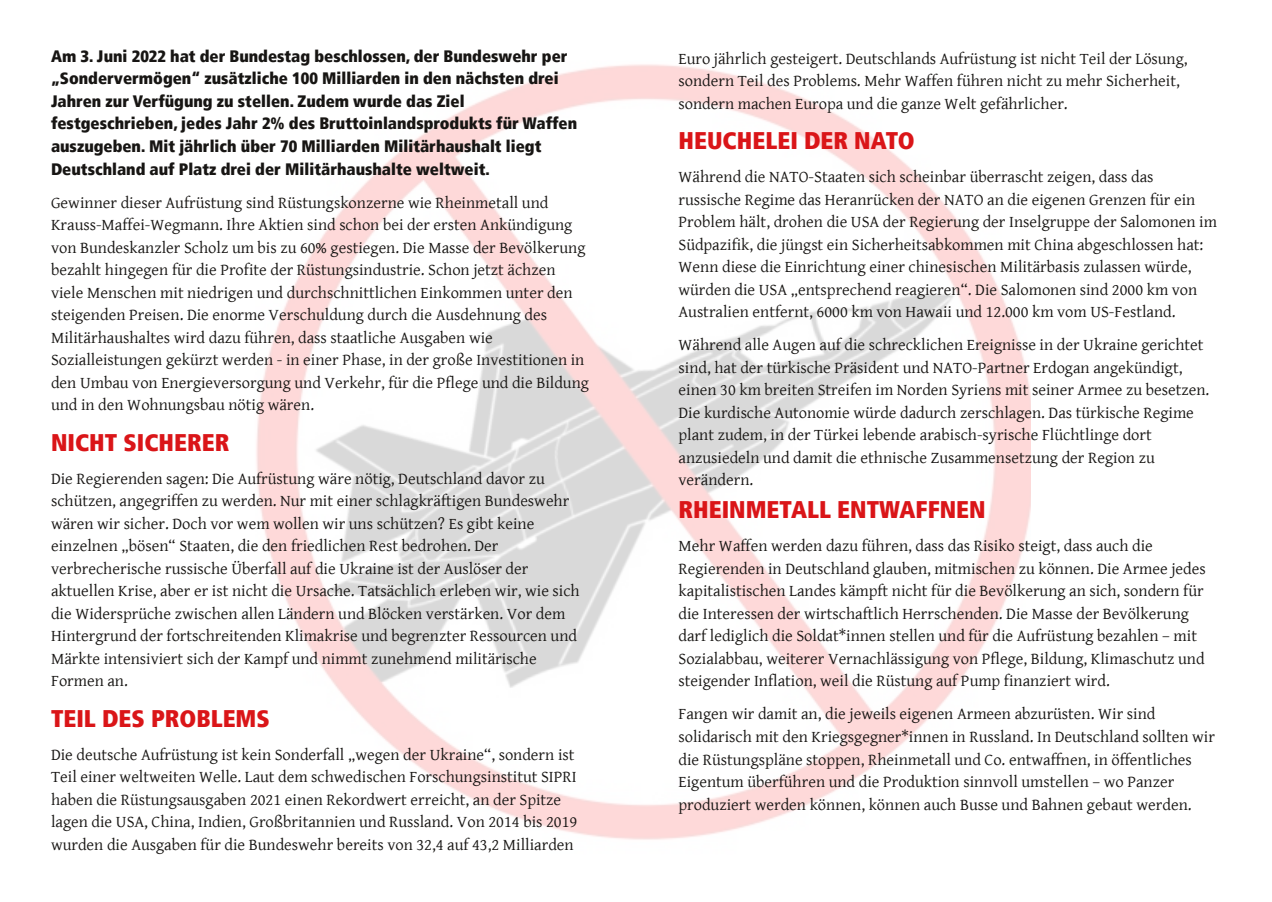
<style>
.page{position:relative;width:1272px;height:902px;background:#fff}
.page>*{position:absolute;margin:0;border:0;box-sizing:border-box;transform-origin:0 0}
.t1{font:900 condensed 24px "Frutiger LT";color:#da1518}
.t2{font:16.5px/22.5px "Gentium Basic";letter-spacing:.005em;color:#171513}
.t3{font:900 condensed 16.5px/22.5px "Frutiger LT";color:#171513}
</style>
<div class="page">
<img style="left:256px;top:64px;width:774px;height:776px">
<p class="t3" style="left:51px;top:45px;width:527px">Am 3. Juni 2022 hat der Bundestag beschlossen, der Bundeswehr per „Sondervermögen“ zusätzliche 100 Milliarden in den nächsten drei Jahren zur Verfügung zu stellen. Zudem wurde das Ziel festgeschrieben, jedes Jahr 2% des Bruttoinlandsprodukts für Waffen auszugeben. Mit jährlich über 70 Milliarden Militärhaushalt liegt Deutschland auf Platz drei der Militärhaushalte weltweit.</p>
<p class="t2" style="left:51px;top:191px;width:539px">Gewinner dieser Aufrüstung sind Rüstungskonzerne wie Rheinmetall und Krauss-Maffei-Wegmann. Ihre Aktien sind schon bei der ersten Ankündigung von Bundeskanzler Scholz um bis zu 60% gestiegen. Die Masse der Bevölkerung bezahlt hingegen für die Profite der Rüstungsindustrie. Schon jetzt ächzen viele Menschen mit niedrigen und durchschnittlichen Einkommen unter den steigenden Preisen. Die enorme Verschuldung durch die Ausdehnung des Militärhaushaltes wird dazu führen, dass staatliche Ausgaben wie Sozialleistungen gekürzt werden - in einer Phase, in der große Investitionen in den Umbau von Energieversorgung und Verkehr, für die Pflege und die Bildung und in den Wohnungsbau nötig wären.</p>
<h1 class="t1" style="left:51px;top:427px;width:180px">NICHT SICHERER</h1>
<p class="t2" style="left:51px;top:467px;width:530px">Die Regierenden sagen: Die Aufrüstung wäre nötig, Deutschland davor zu schützen, angegriffen zu werden. Nur mit einer schlagkräftigen Bundeswehr wären wir sicher. Doch vor wem wollen wir uns schützen? Es gibt keine einzelnen „bösen“ Staaten, die den friedlichen Rest bedrohen. Der verbrecherische russische Überfall auf die Ukraine ist der Auslöser der aktuellen Krise, aber er ist nicht die Ursache. Tatsächlich erleben wir, wie sich die Widersprüche zwischen allen Ländern und Blöcken verstärken. Vor dem Hintergrund der fortschreitenden Klimakrise und begrenzter Ressourcen und Märkte intensiviert sich der Kampf und nimmt zunehmend militärische Formen an.</p>
<h1 class="t1" style="left:51px;top:703px;width:220px">TEIL DES PROBLEMS</h1>
<p class="t2" style="left:51px;top:743px;width:527px">Die deutsche Aufrüstung ist kein Sonderfall „wegen der Ukraine“, sondern ist Teil einer weltweiten Welle. Laut dem schwedischen Forschungsinstitut SIPRI haben die Rüstungsausgaben 2021 einen Rekordwert erreicht, an der Spitze lagen die USA, China, Indien, Großbritannien und Russland. Von 2014 bis 2019 wurden die Ausgaben für die Bundeswehr bereits von 32,4 auf 43,2 Milliarden</p>
<p class="t2" style="left:678px;top:47px;width:510px">Euro jährlich gesteigert. Deutschlands Aufrüstung ist nicht Teil der Lösung, sondern Teil des Problems. Mehr Waffen führen nicht zu mehr Sicherheit, sondern machen Europa und die ganze Welt gefährlicher.</p>
<h1 class="t1" style="left:678px;top:126px;width:238px">HEUCHELEI DER NATO</h1>
<p class="t2" style="left:678px;top:166px;width:540px">Während die NATO-Staaten sich scheinbar überrascht zeigen, dass das russische Regime das Heranrücken der NATO an die eigenen Grenzen für ein Problem hält, drohen die USA der Regierung der Inselgruppe der Salomonen im Südpazifik, die jüngst ein Sicherheitsabkommen mit China abgeschlossen hat:<br>Wenn diese die Einrichtung einer chinesischen Militärbasis zulassen würde, würden die USA „entsprechend reagieren“. Die Salomonen sind 2000 km von Australien entfernt, 6000 km von Hawaii und 12.000 km vom US-Festland.</p>
<p class="t2" style="left:678px;top:334px;width:532px">Während alle Augen auf die schrecklichen Ereignisse in der Ukraine gerichtet sind, hat der türkische Präsident und NATO-Partner Erdogan angekündigt, einen 30 km breiten Streifen im Norden Syriens mit seiner Armee zu besetzen.<br>Die kurdische Autonomie würde dadurch zerschlagen. Das türkische Regime plant zudem, in der Türkei lebende arabisch-syrische Flüchtlinge dort anzusiedeln und damit die ethnische Zusammensetzung der Region zu verändern.</p>
<h1 class="t1" style="left:678px;top:495px;width:308px">RHEINMETALL ENTWAFFNEN</h1>
<p class="t2" style="left:678px;top:535px;width:529px">Mehr Waffen werden dazu führen, dass das Risiko steigt, dass auch die Regierenden in Deutschland glauben, mitmischen zu können. Die Armee jedes kapitalistischen Landes kämpft nicht für die Bevölkerung an sich, sondern für die Interessen der wirtschaftlich Herrschenden. Die Masse der Bevölkerung darf lediglich die Soldat*innen stellen und für die Aufrüstung bezahlen – mit Sozialabbau, weiterer Vernachlässigung von Pflege, Bildung, Klimaschutz und steigender Inflation, weil die Rüstung auf Pump finanziert wird.</p>
<p class="t2" style="left:678px;top:703px;width:538px">Fangen wir damit an, die jeweils eigenen Armeen abzurüsten. Wir sind solidarisch mit den Kriegsgegner*innen in Russland. In Deutschland sollten wir die Rüstungspläne stoppen, Rheinmetall und Co. entwaffnen, in öffentliches Eigentum überführen und die Produktion sinnvoll umstellen – wo Panzer produziert werden können, können auch Busse und Bahnen gebaut werden.</p>
</div>
